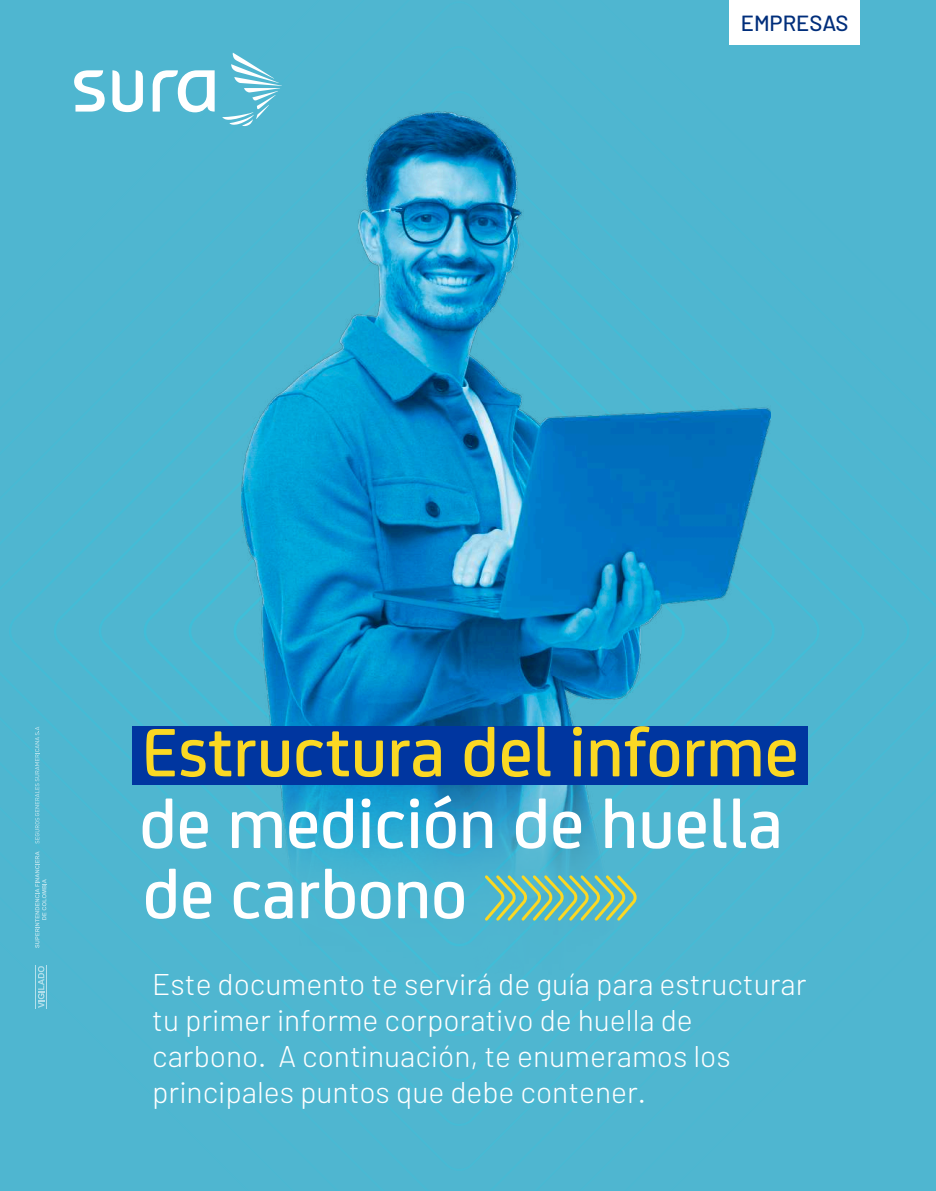
<style>
.page{position:relative;width:936px;height:1191px;background:#fff}
.page>*{position:absolute;margin:0;border:0;box-sizing:border-box;transform-origin:0 0}
.t1{font:500 73.2px "FS Joey";color:#fff}
.t2{font:500 73.2px "FS Joey";color:#fbd823}
.t3{font:300 30px/36px "Barlow";color:#fff}
.t4{font:500 21.9px "Barlow";color:#002e7b}
</style>
<div class="page">
<div style="left:0;top:0;width:935px;height:1191px;background:#4fb6d0"></div>
<img style="left:242px;top:111px;width:528px;height:871px">
<div style="left:132px;top:726px;width:675px;height:58px;background:#0036a0"></div>
<svg style="left:482px;top:872px;width:158px;height:51px;background:#78bda3"></svg>
<p class="t4" style="left:740px;top:10px;width:109px">EMPRESAS</p>
<h1 class="t2" style="left:142px;top:698px;width:658px">Estructura del informe</h1>
<h1 class="t1" style="left:139px;top:770px;width:644px">de medición de huella</h1>
<h1 class="t1" style="left:143px;top:840px;width:325px">de carbono</h1>
<p class="t3" style="left:152px;top:965px;width:655px">Este documento te servirá de guía para estructurar tu primer informe corporativo de huella de carbono. A continuación, te enumeramos los principales puntos que debe contener.</p>
</div>
